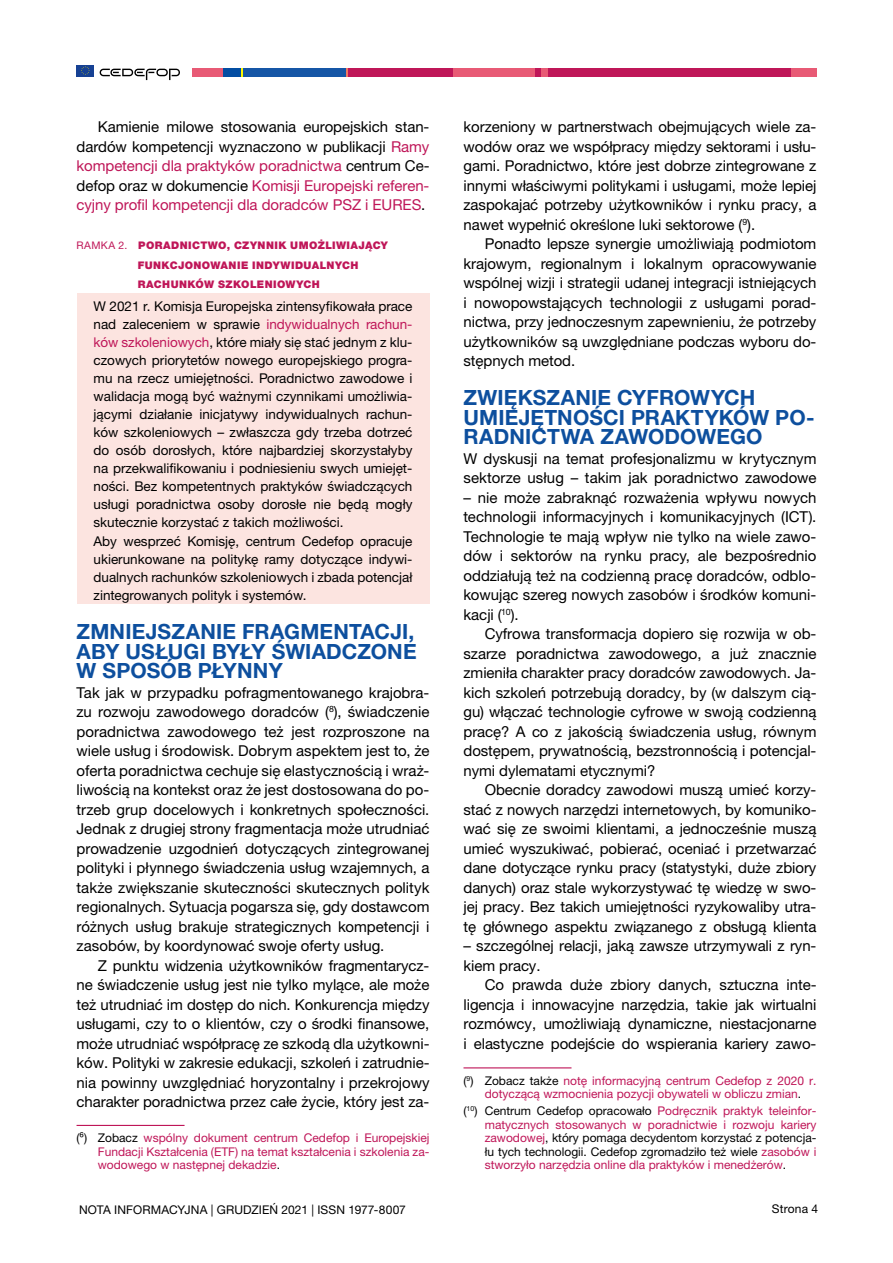
<style>
.page{position:relative;width:893px;height:1263px;background:#fff}
.page>*{position:absolute;margin:0;border:0;box-sizing:border-box;transform-origin:0 0}
.t1{font:700 21px/19.5px "Helvetica Neue LTW1 G";letter-spacing:.005em;color:#0d4f9e;text-align:justify}
.t2{font:15px/19.5px "Helvetica Neue LTW1 G";letter-spacing:-.005em;color:#000;text-align:justify}
.t3{font:13.5px/18px "Helvetica Neue LTW1 G";color:#000}
.t4{font:12px/13.5px "Helvetica Neue LTW1 G";color:#bf1658;text-align:justify}
.t5{font:12px "Helvetica Neue LTW1 G";letter-spacing:.01em;color:#000}
.t6{font:900 10.5px/19.5px "Helvetica Neue LTW1 G";letter-spacing:.04em;color:#bf1658}
.s1{color:#bf1658}
.s2{font-weight:400}
.s3{color:#000}
</style>
<div class="page">
<div style="left:77px;top:65px;width:17px;height:11px;background:#164194"></div>
<svg style="left:81px;top:66px;width:9px;height:9px"></svg>
<svg style="left:100px;top:69px;width:80px;height:11px"></svg>
<div style="left:192px;top:68px;width:31px;height:9px;background:#e85a75"></div>
<div style="left:347px;top:68px;width:106px;height:9px;background:#bf1658"></div>
<div style="left:453px;top:68px;width:82px;height:9px;background:#e85a75"></div>
<div style="left:535px;top:68px;width:7px;height:9px;background:#bf1658"></div>
<div style="left:548px;top:68px;width:243px;height:9px;background:#bf1658"></div>
<div style="left:542px;top:68px;width:6px;height:9px;background:#e85a75"></div>
<div style="left:223px;top:68px;width:18px;height:9px;background:#034da2"></div>
<svg style="left:241px;top:68px;width:2px;height:9px"></svg>
<svg style="left:345px;top:68px;width:2px;height:9px"></svg>
<div style="left:243px;top:68px;width:102px;height:9px;background:#1556a6"></div>
<div style="left:791px;top:68px;width:26px;height:9px;background:#e85a75"></div>
<div style="left:77px;top:293px;width:352px;height:238px;background:#fce4e0"></div>
<div style="left:77px;top:528px;width:352px;height:76px;background:#fce4e0"></div>
<hr style="left:77px;top:1125px;width:108px;height:1px;background:#bf1658">
<hr style="left:463px;top:1067px;width:108px;height:1px;background:#bf1658">
<p class="t2" style="left:77px;top:117px;width:354px;text-indent:21px">Kamienie milowe stosowania europejskich stan&shy;dardów kompetencji wyznaczono w publikacji <span class="s1">Ramy kompetencji dla praktyków poradnictwa</span> centrum Ce&shy;defop oraz w dokumencie <span class="s1">Komisji Europejski referen&shy;cyjny profil kompetencji dla doradców PSZ i EURES</span>.</p>
<p class="t6" style="left:138px;top:236px;width:252px;text-indent:-61px"><span class="s2">RAMKA 2.</span> PORADNICTWO, CZYNNIK UMOŻLIWIAJĄCY<br>FUNKCJONOWANIE INDYWIDUALNYCH<br>RACHUNKÓW SZKOLENIOWYCH</p>
<p class="t3" style="left:94px;top:297px;width:320px">W 2021 r. Komisja Europejska zintensyfikowała prace nad zaleceniem w sprawie <span class="s1">indywidualnych rachun&shy;ków szkoleniowych</span>, które miały się stać jednym z klu&shy;czowych priorytetów nowego europejskiego progra&shy;mu na rzecz umiejętności. Poradnictwo zawodowe i walidacja mogą być ważnymi czynnikami umożliwia&shy;jącymi działanie inicjatywy indywidualnych rachun&shy;ków szkoleniowych – zwłaszcza gdy trzeba dotrzeć do osób dorosłych, które najbardziej skorzystałyby na przekwalifikowaniu i podniesieniu swych umiejęt&shy;ności. Bez kompetentnych praktyków świadczących usługi poradnictwa osoby dorosłe nie będą mogły skutecznie korzystać z takich możliwości.<br>Aby wesprzeć Komisję, centrum Cedefop opracuje ukierunkowane na politykę ramy dotyczące indywi&shy;dualnych rachunków szkoleniowych i zbada potencjał zintegrowanych polityk i systemów.</p>
<h1 class="t1" style="left:77px;top:622px;width:342px">ZMNIEJSZANIE FRAGMENTACJI, ABY USŁUGI BYŁY ŚWIADCZONE W SPOSÓB PŁYNNY</h1>
<p class="t2" style="left:77px;top:682px;width:354px">Tak jak w przypadku pofragmentowanego krajobra&shy;zu rozwoju zawodowego doradców (<sup>8</sup>), świadczenie poradnictwa zawodowego też jest rozproszone na wiele usług i środowisk. Dobrym aspektem jest to, że oferta poradnictwa cechuje się elastycznością i wraż&shy;liwością na kontekst oraz że jest dostosowana do po&shy;trzeb grup docelowych i konkretnych społeczności.<br>Jednak z drugiej strony fragmentacja może utrudniać prowadzenie uzgodnień dotyczących zintegrowanej polityki i płynnego świadczenia usług wzajemnych, a także zwiększanie skuteczności skutecznych polityk regionalnych. Sytuacja pogarsza się, gdy dostawcom różnych usług brakuje strategicznych kompetencji i zasobów, by koordynować swoje oferty usług.</p>
<p class="t2" style="left:77px;top:955px;width:354px;text-indent:21px">Z punktu widzenia użytkowników fragmentarycz&shy;ne świadczenie usług jest nie tylko mylące, ale może też utrudniać im dostęp do nich. Konkurencja między usługami, czy to o klientów, czy o środki finansowe, może utrudniać współpracę ze szkodą dla użytkowni&shy;ków. Polityki w zakresie edukacji, szkoleń i zatrudnie&shy;nia powinny uwzględniać horyzontalny i przekrojowy charakter poradnictwa przez całe życie, który jest za-</p>
<p class="t4" style="left:98px;top:1131px;width:333px;text-indent:-21px"><span class="s3">(⁶) Zobacz</span> wspólny dokument centrum Cedefop i Europejskiej Fundacji Kształcenia (ETF) na temat kształcenia i szkolenia za&shy;wodowego w następnej dekadzie<span class="s3">.</span></p>
<p class="t2" style="left:463px;top:117px;width:354px">korzeniony w partnerstwach obejmujących wiele za&shy;wodów oraz we współpracy między sektorami i usłu&shy;gami. Poradnictwo, które jest dobrze zintegrowane z innymi właściwymi politykami i usługami, może lepiej zaspokajać potrzeby użytkowników i rynku pracy, a nawet wypełnić określone luki sektorowe (<sup>9</sup>).</p>
<p class="t2" style="left:463px;top:234px;width:354px;text-indent:21px">Ponadto lepsze synergie umożliwiają podmiotom krajowym, regionalnym i lokalnym opracowywanie wspólnej wizji i strategii udanej integracji istniejących i nowopowstających technologii z usługami porad&shy;nictwa, przy jednoczesnym zapewnieniu, że potrzeby użytkowników są uwzględniane podczas wyboru do&shy;stępnych metod.</p>
<h1 class="t1" style="left:463px;top:388px;width:353px;text-align:left">ZWIĘKSZANIE CYFROWYCH<br>UMIEJĘTNOŚCI PRAKTYKÓW PO-<br>RADNICTWA ZAWODOWEGO</h1>
<p class="t2" style="left:463px;top:448px;width:354px">W dyskusji na temat profesjonalizmu w krytycznym sektorze usług – takim jak poradnictwo zawodowe</p>
<p class="t2" style="left:463px;top:487px;width:354px">– nie może zabraknąć rozważenia wpływu nowych technologii informacyjnych i komunikacyjnych (ICT).<br>Technologie te mają wpływ nie tylko na wiele zawo&shy;dów i sektorów na rynku pracy, ale bezpośrednio oddziałują też na codzienną pracę doradców, odblo&shy;kowując szereg nowych zasobów i środków komuni&shy;kacji (<sup>10</sup>).</p>
<p class="t2" style="left:463px;top:624px;width:354px;text-indent:21px">Cyfrowa transformacja dopiero się rozwija w ob&shy;szarze poradnictwa zawodowego, a już znacznie zmieniła charakter pracy doradców zawodowych. Ja&shy;kich szkoleń potrzebują doradcy, by (w dalszym cią&shy;gu) włączać technologie cyfrowe w swoją codzienną pracę? A co z jakością świadczenia usług, równym dostępem, prywatnością, bezstronnością i potencjal&shy;nymi dylematami etycznymi?</p>
<p class="t2" style="left:463px;top:780px;width:354px;text-indent:21px">Obecnie doradcy zawodowi muszą umieć korzy&shy;stać z nowych narzędzi internetowych, by komuniko&shy;wać się ze swoimi klientami, a jednocześnie muszą umieć wyszukiwać, pobierać, oceniać i przetwarzać dane dotyczące rynku pracy (statystyki, duże zbiory danych) oraz stale wykorzystywać tę wiedzę w swo&shy;jej pracy. Bez takich umiejętności ryzykowaliby utra&shy;tę głównego aspektu związanego z obsługą klienta</p>
<p class="t2" style="left:463px;top:936px;width:354px">– szczególnej relacji, jaką zawsze utrzymywali z ryn&shy;kiem pracy.</p>
<p class="t2" style="left:463px;top:975px;width:354px;text-indent:21px">Co prawda duże zbiory danych, sztuczna inte&shy;ligencja i innowacyjne narzędzia, takie jak wirtualni rozmówcy, umożliwiają dynamiczne, niestacjonarne i elastyczne podejście do wspierania kariery zawo-</p>
<p class="t4" style="left:463px;top:1074px;width:354px;text-align:center"><span class="s3">(</span><sup>9</sup><span class="s3">) Zobacz także</span> notę informacyjną centrum Cedefop z 2020 r. dotyczącą wzmocnienia pozycji obywateli w obliczu zmian<span class="s3">.</span></p>
<p class="t4" style="left:485px;top:1104px;width:333px;text-indent:-21px"><span class="s3">(</span><sup>10</sup><span class="s3">) Centrum Cedefop opracowało</span> Podręcznik praktyk teleinfor&shy;matycznych stosowanych w poradnictwie i rozwoju kariery zawodowej<span class="s3">, który pomaga decydentom korzystać z potencja&shy;łu tych technologii. Cedefop zgromadziło też wiele</span> zasobów i stworzyło narzędzia online dla praktyków i menedżerów<span class="s3">.</span></p>
<p class="t5" style="left:79px;top:1202px;width:328px">NOTA INFORMACYJNA | GRUDZIEŃ 2021 | ISSN 1977-8007</p>
<p class="t5" style="left:772px;top:1202px;width:48px">Strona 4</p>
</div>
